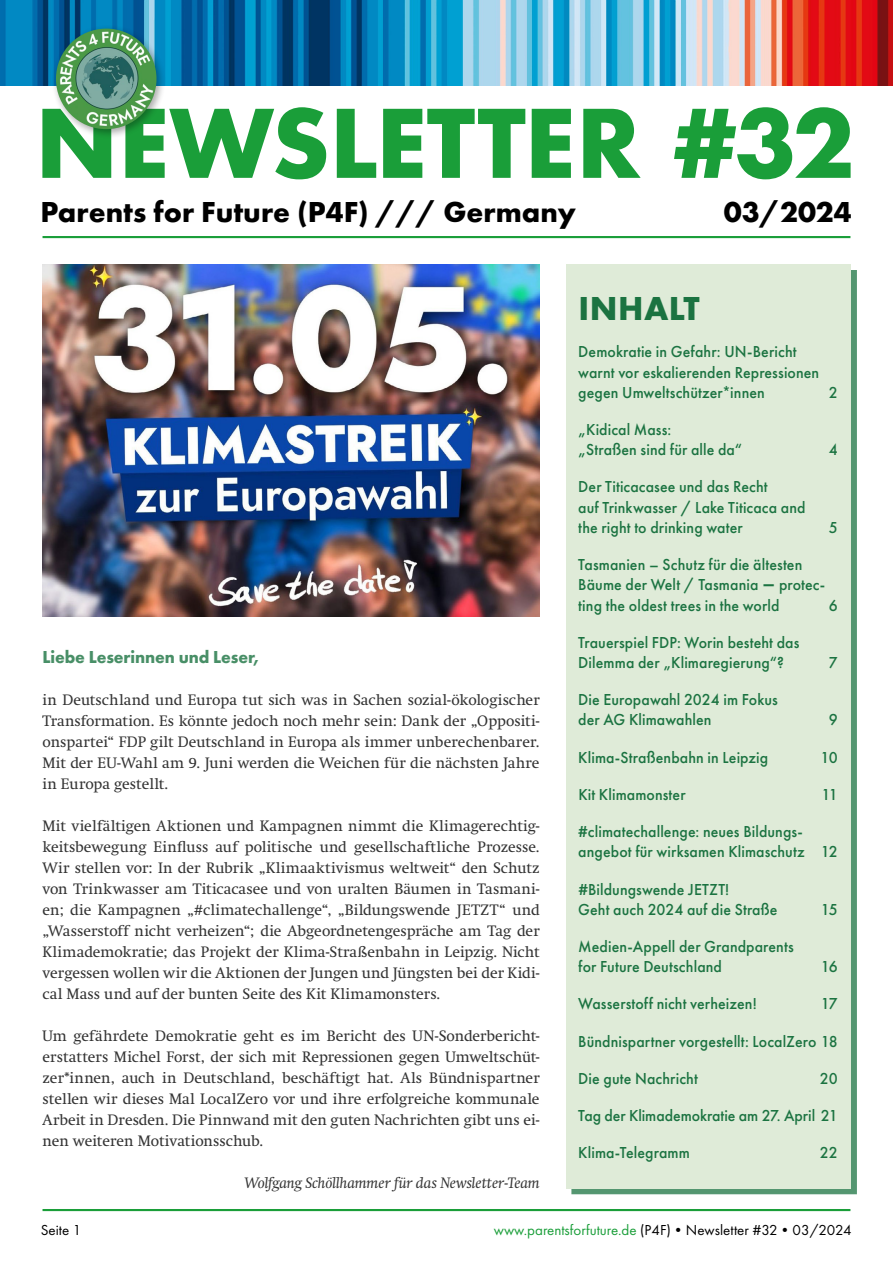
<style>
.page{position:relative;width:893px;height:1263px;background:#fff}
.page>*{position:absolute;margin:0;border:0;box-sizing:border-box;transform-origin:0 0}
.t1{font:700 103.5px "Futura PT";letter-spacing:-.005em;color:#1a9e39}
.t2{font:700 34.5px "Futura PT";letter-spacing:.01em;color:#1b7341}
.t3{font:700 30px "Futura PT";color:#000}
.t4{font:700 18px "Futura PT";letter-spacing:-.005em;color:#1b7341;scale:.96 1}
.t5{font:500 16.5px/20.2px "Futura PT";letter-spacing:.005em;color:#1b7341;scale:.96 1}
.t6{font:15px/21px "Swift";letter-spacing:.005em;color:#000;text-align:justify}
.t7{font:15px "Futura PT";color:#000}
.t8{font:italic 15px "Swift";color:#000}
.s1{font-size:22.35px}
.s2{color:#1a9e39}
</style>
<div class="page">
<hr style="left:43px;top:1209px;width:807px;height:2px;background:#1a9e39">
<hr style="left:43px;top:236px;width:807px;height:2px;background:#1a9e39">
<img style="left:0;top:0;width:893px;height:85px">
<div style="left:51px;top:24px;width:115px;height:115px;background:#000;opacity:.33"></div>
<img style="left:56px;top:29px;width:100px;height:100px;border-radius:50px">
<div style="left:571px;top:270px;width:285px;height:924px;background:#1b7341;opacity:.75"></div>
<div style="left:566px;top:264px;width:284px;height:924px;background:#dfebd8"></div>
<img style="left:43px;top:264px;width:497px;height:352px">
<h1 class="t1" style="left:35px;top:77px;width:821px">NEWSLETTER #32</h1>
<h3 class="t3" style="left:40px;top:192px;width:537px">Parents for Future (P4F) /// Germany</h3>
<h3 class="t3" style="left:724px;top:192px;width:130px">03/2024</h3>
<h2 class="t2" style="left:578px;top:286px;width:123px">INHALT</h2>
<p class="t5" style="left:578px;top:342px;width:252px">Demokratie in Gefahr: UN-Bericht warnt vor eskalierenden Repressionen gegen Umweltschützer*innen</p>
<p class="t5" style="left:578px;top:419px;width:172px">„Kidical Mass:<br>„Straßen sind für alle da“</p>
<p class="t5" style="left:578px;top:477px;width:238px">Der Titicacasee und das Recht<br>auf Trinkwasser / Lake Titicaca and the right to drinking water</p>
<p class="t5" style="left:829px;top:382px;width:11px">2</p>
<p class="t5" style="left:829px;top:440px;width:11px">4</p>
<p class="t5" style="left:829px;top:517px;width:11px">5</p>
<p class="t4" style="left:43px;top:645px;width:227px">Liebe Leserinnen und Leser,</p>
<p class="t6" style="left:43px;top:689px;width:499px">in Deutschland und Europa tut sich was in Sachen sozial-ökologischer Transformation. Es könnte jedoch noch mehr sein: Dank der „Oppositi&shy;onspartei“ FDP gilt Deutschland in Europa als immer unberechenbarer.<br>Mit der EU-Wahl am 9. Juni werden die Weichen für die nächsten Jahre in Europa gestellt.</p>
<p class="t6" style="left:43px;top:815px;width:499px">Mit vielfältigen Aktionen und Kampagnen nimmt die Klimagerechtig&shy;keitsbewegung Einfluss auf politische und gesellschaftliche Prozesse.<br>Wir stellen vor: In der Rubrik „Klimaaktivismus weltweit“ den Schutz von Trinkwasser am Titicacasee und von uralten Bäumen in Tasmani&shy;en; die Kampagnen „#climatechallenge“, „Bildungswende JETZT“ und „Wasserstoff nicht verheizen“; die Abgeordnetengespräche am Tag der Klimademokratie; das Projekt der Klima-Straßenbahn in Leipzig. Nicht vergessen wollen wir die Aktionen der Jungen und Jüngsten bei der Kidi&shy;cal Mass und auf der bunten Seite des Kit Klimamonsters.</p>
<p class="t6" style="left:43px;top:1025px;width:499px">Um gefährdete Demokratie geht es im Bericht des UN-Sonderbericht&shy;erstatters Michel Forst, der sich mit Repressionen gegen Umweltschüt&shy;zer*innen, auch in Deutschland, beschäftigt hat. Als Bündnispartner stellen wir dieses Mal LocalZero vor und ihre erfolgreiche kommunale Arbeit in Dresden. Die Pinnwand mit den guten Nachrichten gibt uns ei&shy;nen weiteren Motivationsschub.</p>
<p class="t8" style="left:244px;top:1174px;width:297px">Wolfgang Schöllhammer für das Newsletter-Team</p>
<p class="t5" style="left:578px;top:554px;width:259px">Tasmanien – Schutz für die ältesten<br>Bäume der Welt / Tasmania <span class="s1">–</span> protec&shy;ting the oldest trees in the world</p>
<p class="t5" style="left:829px;top:595px;width:11px">6</p>
<p class="t5" style="left:578px;top:632px;width:232px">Trauerspiel FDP: Worin besteht das<br>Dilemma der „Klimaregierung“?</p>
<p class="t5" style="left:578px;top:690px;width:209px">Die Europawahl 2024 im Fokus der AG Klimawahlen</p>
<p class="t5" style="left:829px;top:652px;width:11px">7</p>
<p class="t5" style="left:829px;top:710px;width:11px">9</p>
<p class="t5" style="left:578px;top:747px;width:199px">Klima-Straßenbahn in Leipzig</p>
<p class="t5" style="left:821px;top:747px;width:19px">10</p>
<p class="t5" style="left:578px;top:784px;width:113px">Kit Klimamonster</p>
<p class="t5" style="left:822px;top:784px;width:18px">11</p>
<p class="t5" style="left:578px;top:821px;width:272px">#climatechallenge: neues Bildungs&shy;angebot für wirksamen Klimaschutz 12</p>
<p class="t5" style="left:578px;top:879px;width:209px">#Bildungswende JETZT!<br>Geht auch 2024 auf die Straße</p>
<p class="t5" style="left:821px;top:899px;width:19px">15</p>
<p class="t5" style="left:578px;top:936px;width:226px">Medien-Appell der Grandparents for Future Deutschland</p>
<p class="t5" style="left:821px;top:957px;width:19px">16</p>
<p class="t5" style="left:578px;top:994px;width:187px">Wasserstoff nicht verheizen!</p>
<p class="t5" style="left:821px;top:994px;width:19px">17</p>
<p class="t5" style="left:578px;top:1031px;width:272px">Bündnispartner vorgestellt: LocalZero 18</p>
<p class="t5" style="left:578px;top:1068px;width:126px">Die gute Nachricht</p>
<p class="t5" style="left:820px;top:1068px;width:20px">20</p>
<p class="t5" style="left:578px;top:1105px;width:272px">Tag der Klimademokratie am 27. April 21</p>
<p class="t5" style="left:578px;top:1143px;width:118px">Klima-Telegramm</p>
<p class="t5" style="left:820px;top:1143px;width:20px">22</p>
<p class="t7" style="left:41px;top:1221px;width:42px">Seite 1</p>
<p class="t7" style="left:494px;top:1221px;width:359px"><span class="s2">www.parentsforfuture.de</span> (P4F)•Newsletter #32•03/2024</p>
</div>
